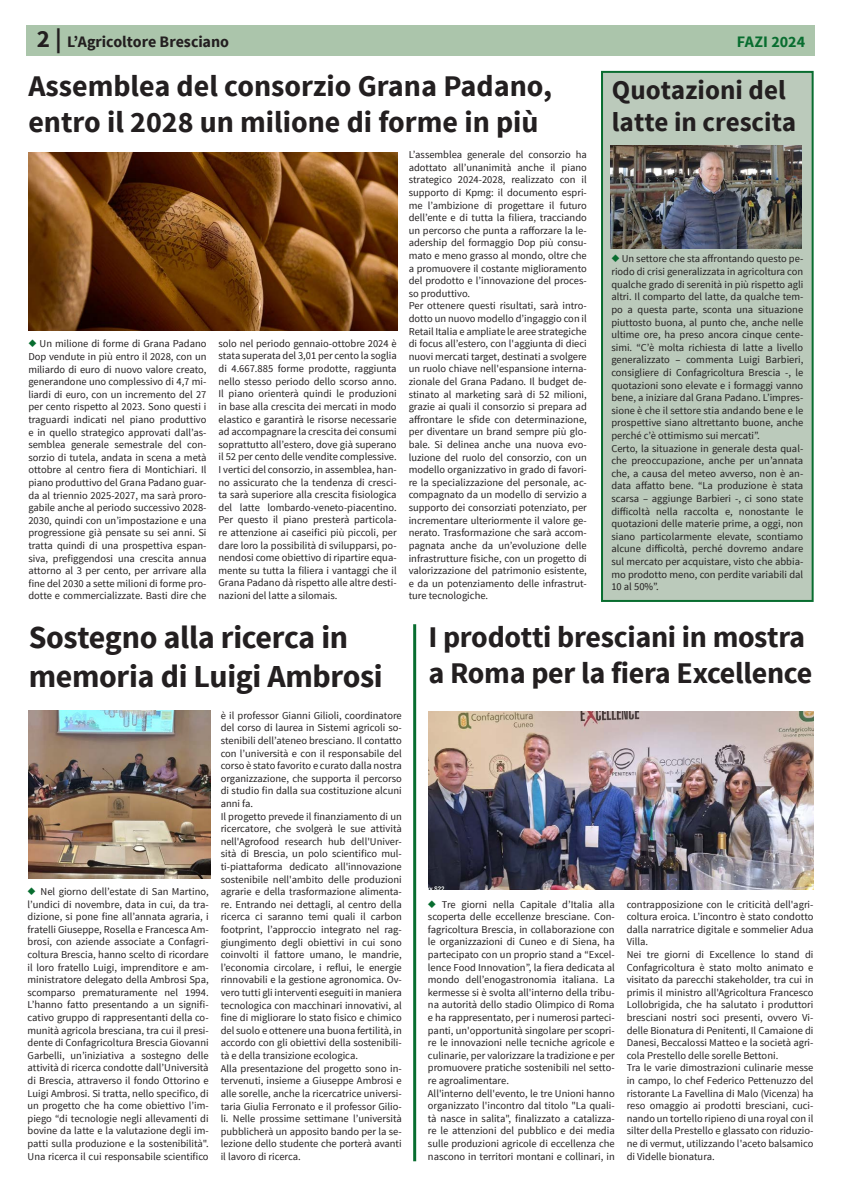
<style>
.page{position:relative;width:842px;height:1191px;background:#fff}
.page>*{position:absolute;margin:0;border:0;box-sizing:border-box;transform-origin:0 0}
.TITOLI_articoli_BIG{font:700 32px/38.4px "Source Sans Pro";letter-spacing:-.01em;color:#231f20}
.TITOLI_articoli_BIG-2{font:700 30px/36px "Source Sans Pro";letter-spacing:-.01em;color:#231f20}
.TITOLI_articoli_BIG-3{font:700 27px/32.4px "Source Sans Pro";color:#231f20}
.t1{font:700 25px "Source Sans Pro";color:#231f20}
.t2{font:700 16px "Source Sans Pro";letter-spacing:-.005em;color:#231f20}
.t3{font:700 16px "Source Sans Pro";letter-spacing:-.005em;color:#086d2f}
.Testo_lungo{font:10.5px/12.6px "Source Sans Pro";color:#231f20;text-align:justify}
.s1{color:#086d2f}
</style>
<div class="page">
<div style="left:28px;top:26px;width:786px;height:30px;background:#abc5ab"></div>
<div style="left:601px;top:71px;width:213px;height:531px;background:#bbcabb;border:2px solid #086d2f"></div>
<img style="left:29px;top:153px;width:368px;height:177px">
<img style="left:28px;top:711px;width:183px;height:167px">
<img style="left:429px;top:711px;width:384px;height:178px">
<img style="left:611px;top:145px;width:191px;height:103px">
<hr style="left:413px;top:624px;width:3px;height:537px;background:#086d2f">
<p class="t1" style="left:37px;top:23px;width:27px">2 |</p>
<p class="t2" style="left:67px;top:32px;width:163px">L’Agricoltore Bresciano</p>
<h3 class="t3" style="left:688px;top:32px;width:120px">TITOLO RUBRICA</h3>
<p class="t3" style="left:737px;top:32px;width:70px">FAZI 2024</p>
<p class="TITOLI_articoli_BIG-2" style="left:28px;top:69px;width:525px">Assemblea del consorzio Grana Padano, entro il 2028 un milione di forme in più</p>
<p class="Testo_lungo" style="left:28px;top:338px;width:180px"><span class="s1">◆</span> Un milione di forme di Grana Padano Dop vendute in più entro il 2028, con un miliardo di euro di nuovo valore creato, generandone uno complessivo di 4,7 mi&shy;liardi di euro, con un incremento del 27 per cento rispetto al 2023. Sono questi i traguardi indicati nel piano produttivo e in quello strategico approvati dall’as&shy;semblea generale semestrale del con&shy;sorzio di tutela, andata in scena a metà ottobre al centro fiera di Montichiari. Il piano produttivo del Grana Padano guar&shy;da al triennio 2025-2027, ma sarà proro&shy;gabile anche al periodo successivo 2028- 2030, quindi con un’impostazione e una progressione già pensate su sei anni. Si tratta quindi di una prospettiva espan&shy;siva, prefiggendosi una crescita annua attorno al 3 per cento, per arrivare alla fine del 2030 a sette milioni di forme pro&shy;dotte e commercializzate. Basti dire che</p>
<p class="Testo_lungo" style="left:218px;top:337px;width:180px">solo nel periodo gennaio-ottobre 2024 è stata superata del 3,01 per cento la soglia di 4.667.885 forme prodotte, raggiunta nello stesso periodo dello scorso anno.<br>Il piano orienterà quindi le produzioni in base alla crescita dei mercati in modo elastico e garantirà le risorse necessarie ad accompagnare la crescita dei consumi soprattutto all’estero, dove già superano il 52 per cento delle vendite complessive.</p>
<p class="Testo_lungo" style="left:218px;top:463px;width:180px">I vertici del consorzio, in assemblea, han&shy;no assicurato che la tendenza di cresci&shy;ta sarà superiore alla crescita fisiologica del latte lombardo-veneto-piacentino.<br>Per questo il piano presterà particola&shy;re attenzione ai caseifici più piccoli, per dare loro la possibilità di svilupparsi, po&shy;nendosi come obiettivo di ripartire equa&shy;mente su tutta la filiera i vantaggi che il Grana Padano dà rispetto alle altre desti&shy;nazioni del latte a silomais.</p>
<p class="Testo_lungo" style="left:409px;top:149px;width:180px">L’assemblea generale del consorzio ha adottato all’unanimità anche il piano strategico 2024-2028, realizzato con il supporto di Kpmg: il documento espri&shy;me l’ambizione di progettare il futuro dell’ente e di tutta la filiera, tracciando un percorso che punta a rafforzare la le&shy;adership del formaggio Dop più consu&shy;mato e meno grasso al mondo, oltre che a promuovere il costante miglioramento del prodotto e l’innovazione del proces&shy;so produttivo.</p>
<p class="Testo_lungo" style="left:409px;top:300px;width:180px">Per ottenere questi risultati, sarà intro&shy;dotto un nuovo modello d’ingaggio con il Retail Italia e ampliate le aree strategiche di focus all’estero, con l'aggiunta di dieci nuovi mercati target, destinati a svolgere un ruolo chiave nell'espansione interna&shy;zionale del Grana Padano. Il budget de&shy;stinato al marketing sarà di 52 milioni, grazie ai quali il consorzio si prepara ad affrontare le sfide con determinazione, per diventare un brand sempre più glo&shy;bale. Si delinea anche una nuova evo&shy;luzione del ruolo del consorzio, con un modello organizzativo in grado di favori&shy;re la specializzazione del personale, ac&shy;compagnato da un modello di servizio a supporto dei consorziati potenziato, per incrementare ulteriormente il valore ge&shy;nerato. Trasformazione che sarà accom&shy;pagnata anche da un’evoluzione delle infrastrutture fisiche, con un progetto di valorizzazione del patrimonio esistente, e da un potenziamento delle infrastrut&shy;ture tecnologiche.</p>
<p class="TITOLI_articoli_BIG-3" style="left:612px;top:75px;width:186px">Quotazioni del latte in crescita</p>
<p class="Testo_lungo" style="left:611px;top:253px;width:193px"><span class="s1">◆</span> Un settore che sta affrontando questo pe&shy;riodo di crisi generalizzata in agricoltura con qualche grado di serenità in più rispetto agli altri. Il comparto del latte, da qualche tem&shy;po a questa parte, sconta una situazione piuttosto buona, al punto che, anche nelle ultime ore, ha preso ancora cinque cente&shy;simi. “C’è molta richiesta di latte a livello generalizzato – commenta Luigi Barbieri, consigliere di Confagricoltura Brescia -, le quotazioni sono elevate e i formaggi vanno bene, a iniziare dal Grana Padano. L’impres&shy;sione è che il settore stia andando bene e le prospettive siano altrettanto buone, anche perché c’è ottimismo sui mercati”.</p>
<p class="Testo_lungo" style="left:611px;top:442px;width:193px">Certo, la situazione in generale desta qual&shy;che preoccupazione, anche per un’annata che, a causa del meteo avverso, non è an&shy;data affatto bene. “La produzione è stata scarsa – aggiunge Barbieri -, ci sono state difficoltà nella raccolta e, nonostante le quotazioni delle materie prime, a oggi, non siano particolarmente elevate, scontiamo alcune difficoltà, perché dovremo andare sul mercato per acquistare, visto che abbia&shy;mo prodotto meno, con perdite variabili dal 10 al 50%”.</p>
<p class="TITOLI_articoli_BIG" style="left:29px;top:619px;width:355px">Sostegno alla ricerca in memoria di Luigi Ambrosi</p>
<p class="Testo_lungo" style="left:28px;top:885px;width:183px"><span class="s1">◆</span> Nel giorno dell’estate di San Martino, l’undici di novembre, data in cui, da tra&shy;dizione, si pone fine all’annata agraria, i fratelli Giuseppe, Rosella e Francesca Am&shy;brosi, con aziende associate a Confagri&shy;coltura Brescia, hanno scelto di ricordare il loro fratello Luigi, imprenditore e am&shy;ministratore delegato della Ambrosi Spa, scomparso prematuramente nel 1994.<br>L’hanno fatto presentando a un signifi&shy;cativo gruppo di rappresentanti della co&shy;munità agricola bresciana, tra cui il presi&shy;dente di Confagricoltura Brescia Giovanni Garbelli, un’iniziativa a sostegno delle attività di ricerca condotte dall’Università di Brescia, attraverso il fondo Ottorino e Luigi Ambrosi. Si tratta, nello specifico, di un progetto che ha come obiettivo l’im&shy;piego “di tecnologie negli allevamenti di bovine da latte e la valutazione degli im&shy;patti sulla produzione e la sostenibilità".<br>Una ricerca il cui responsabile scientifico</p>
<p class="Testo_lungo" style="left:221px;top:709px;width:183px">è il professor Gianni Gilioli, coordinatore del corso di laurea in Sistemi agricoli so&shy;stenibili dell’ateneo bresciano. Il contatto con l’università e con il responsabile del corso è stato favorito e curato dalla nostra organizzazione, che supporta il percorso di studio fin dalla sua costituzione alcuni anni fa.</p>
<p class="Testo_lungo" style="left:221px;top:810px;width:183px">Il progetto prevede il finanziamento di un ricercatore, che svolgerà le sue attività nell'Agrofood research hub dell'Univer&shy;sità di Brescia, un polo scientifico mul&shy;ti-piattaforma dedicato all'innovazione sostenibile nell'ambito delle produzioni agrarie e della trasformazione alimenta&shy;re. Entrando nei dettagli, al centro della ricerca ci saranno temi quali il carbon footprint, l’approccio integrato nel rag&shy;giungimento degli obiettivi in cui sono coinvolti il fattore umano, le mandrie, l’economia circolare, i reflui, le energie rinnovabili e la gestione agronomica. Ov&shy;vero tutti gli interventi eseguiti in maniera tecnologica con macchinari innovativi, al fine di migliorare lo stato fisico e chimico del suolo e ottenere una buona fertilità, in accordo con gli obiettivi della sostenibili&shy;tà e della transizione ecologica.</p>
<p class="Testo_lungo" style="left:221px;top:1062px;width:183px">Alla presentazione del progetto sono in&shy;tervenuti, insieme a Giuseppe Ambrosi e alle sorelle, anche la ricercatrice universi&shy;taria Giulia Ferronato e il professor Gilio&shy;li. Nelle prossime settimane l’università pubblicherà un apposito bando per la se&shy;lezione dello studente che porterà avanti il lavoro di ricerca.</p>
<p class="TITOLI_articoli_BIG-2" style="left:428px;top:620px;width:385px">I prodotti bresciani in mostra a Roma per la fiera Excellence</p>
<p class="Testo_lungo" style="left:428px;top:898px;width:188px"><span class="s1">◆</span> Tre giorni nella Capitale d’Italia alla scoperta delle eccellenze bresciane. Con&shy;fagricoltura Brescia, in collaborazione con le organizzazioni di Cuneo e di Siena, ha partecipato con un proprio stand a “Excel&shy;lence Food Innovation”, la fiera dedicata al mondo dell’enogastronomia italiana. La kermesse si è svolta all'interno della tribu&shy;na autorità dello stadio Olimpico di Roma e ha rappresentato, per i numerosi parteci&shy;panti, un'opportunità singolare per scopri&shy;re le innovazioni nelle tecniche agricole e culinarie, per valorizzare la tradizione e per promuovere pratiche sostenibili nel setto&shy;re agroalimentare.</p>
<p class="Testo_lungo" style="left:428px;top:1087px;width:188px">All'interno dell'evento, le tre Unioni hanno organizzato l'incontro dal titolo "La quali&shy;tà nasce in salita", finalizzato a catalizza&shy;re le attenzioni del pubblico e dei media sulle produzioni agricole di eccellenza che nascono in territori montani e collinari, in</p>
<p class="Testo_lungo" style="left:627px;top:898px;width:188px">contrapposizione con le criticità dell'agri&shy;coltura eroica. L’incontro è stato condotto dalla narratrice digitale e sommelier Adua Villa.</p>
<p class="Testo_lungo" style="left:627px;top:948px;width:188px">Nei tre giorni di Excellence lo stand di Confagricoltura è stato molto animato e visitato da parecchi stakeholder, tra cui in primis il ministro all'Agricoltura Francesco Lollobrigida, che ha salutato i produttori bresciani nostri soci presenti, ovvero Vi&shy;delle Bionatura di Penitenti, Il Camaione di Danesi, Beccalossi Matteo e la società agri&shy;cola Prestello delle sorelle Bettoni.</p>
<p class="Testo_lungo" style="left:627px;top:1061px;width:188px">Tra le varie dimostrazioni culinarie messe in campo, lo chef Federico Pettenuzzo del ristorante La Favellina di Malo (Vicenza) ha reso omaggio ai prodotti bresciani, cuci&shy;nando un tortello ripieno di una royal con il silter della Prestello e glassato con riduzio&shy;ne di vermut, utilizzando l'aceto balsamico di Videlle bionatura.</p>
</div>
